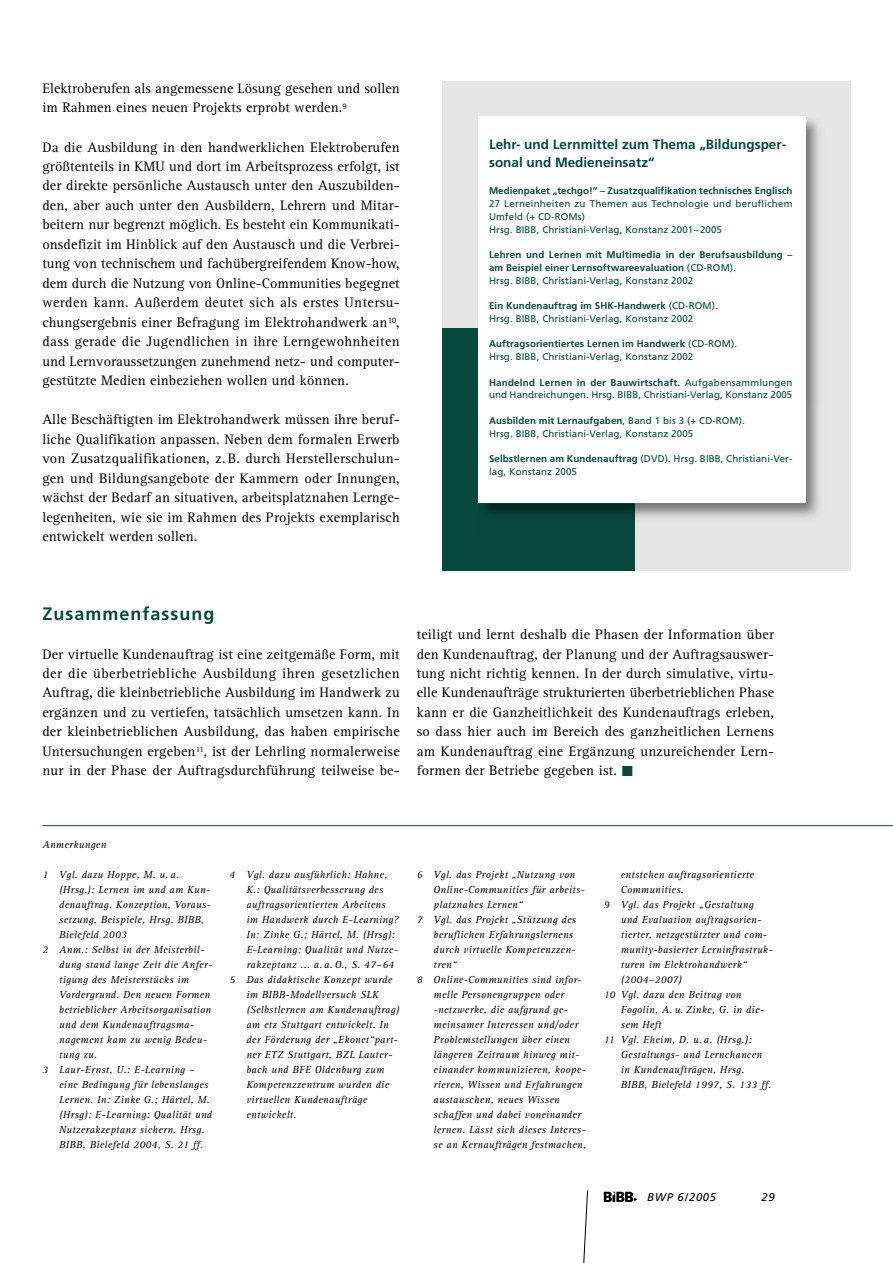
<style>
.page{position:relative;width:893px;height:1263px;background:#fff}
.page>*{position:absolute;margin:0;border:0;box-sizing:border-box;transform-origin:0 0}
.t1{font:700 18px "Frutiger";letter-spacing:.055em;color:#08483d}
.t2{font:14.25px/19.5px "Rotis Serif";letter-spacing:.01em;color:#000;text-align:justify}
.t3{font:700 13.5px/18px "Frutiger";color:#08483d}
.t4{font:italic 11.25px "Frutiger";letter-spacing:.055em;color:#000}
.t5{font:italic 10.5px "Rotis Serif";letter-spacing:.03em;color:#000}
.t6{font:9.75px/12.8px "Frutiger";letter-spacing:.01em;color:#08483d}
.t7{font:700 9.75px/12.8px "Frutiger";letter-spacing:.01em;color:#08483d}
.s1{font-weight:400}
.s2{font-weight:700}
</style>
<div class="page">
<div style="left:629px;top:380px;width:221px;height:191px;background:#e6e6e6"></div>
<img style="left:634px;top:403px;width:185px;height:146px">
<svg style="left:583px;top:1190px;width:5px;height:73px"></svg>
<img style="left:604px;top:1191px;width:33px;height:11px">
<hr style="left:42px;top:825px;width:850px;height:1px;background:#08483d">
<img style="left:442px;top:84px;width:408px;height:319px">
<div style="left:442px;top:328px;width:192px;height:243px;background:#08483d"></div>
<div style="left:478px;top:116px;width:327px;height:387px;background:#fff"></div>
<p class="t2" style="left:42px;top:80px;width:359px">Elektroberufen als angemessene Lösung gesehen und sollen im Rahmen eines neuen Projekts erprobt werden.<sup>9</sup></p>
<p class="t2" style="left:42px;top:138px;width:359px">Da die Ausbildung in den handwerklichen Elektroberufen größtenteils in KMU und dort im Arbeitsprozess erfolgt, ist der direkte persönliche Austausch unter den Auszubilden&shy;den, aber auch unter den Ausbildern, Lehrern und Mitar&shy;beitern nur begrenzt möglich. Es besteht ein Kommunikati&shy;onsdefizit im Hinblick auf den Austausch und die Verbrei&shy;tung von technischem und fachübergreifendem Know-how, dem durch die Nutzung von Online-Communities begegnet werden kann. Außerdem deutet sich als erstes Untersu&shy;chungsergebnis einer Befragung im Elektrohandwerk an<sup>10</sup>, dass gerade die Jugendlichen in ihre Lerngewohnheiten und Lernvoraussetzungen zunehmend netz- und computer&shy;gestützte Medien einbeziehen wollen und können.</p>
<p class="t2" style="left:42px;top:411px;width:359px">Alle Beschäftigten im Elektrohandwerk müssen ihre beruf&shy;liche Qualifikation anpassen. Neben dem formalen Erwerb von Zusatzqualifikationen, z. B. durch Herstellerschulun&shy;gen und Bildungsangebote der Kammern oder Innungen, wächst der Bedarf an situativen, arbeitsplatznahen Lernge&shy;legenheiten, wie sie im Rahmen des Projekts exemplarisch entwickelt werden sollen.</p>
<p class="t3" style="left:489px;top:136px;width:298px">Lehr- und Lernmittel zum Thema „Bildungsper&shy;sonal und Medieneinsatz“</p>
<p class="t7" style="left:489px;top:185px;width:305px">Medienpaket „techgo!“ – Zusatzqualifikation technisches Englisch</p>
<p class="t6" style="left:489px;top:198px;width:305px">27 Lerneinheiten zu Themen aus Technologie und beruflichem<br>Umfeld (+ CD-ROMs)<br>Hrsg. BIBB, Christiani-Verlag, Konstanz 2001–2005</p>
<p class="t7" style="left:489px;top:249px;width:305px">Lehren und Lernen mit Multimedia in der Berufsausbildung – am Beispiel einer Lernsoftwareevaluation <span class="s1">(CD-ROM).<br>Hrsg. BIBB, Christiani-Verlag, Konstanz 2002</span></p>
<p class="t6" style="left:489px;top:300px;width:230px"><span class="s2">Ein Kundenauftrag im SHK-Handwerk</span> (CD-ROM).<br>Hrsg. BIBB, Christiani-Verlag, Konstanz 2002</p>
<p class="t6" style="left:489px;top:338px;width:250px"><span class="s2">Auftragsorientiertes Lernen im Handwerk</span> (CD-ROM).<br>Hrsg. BIBB, Christiani-Verlag, Konstanz 2002</p>
<p class="t6" style="left:489px;top:377px;width:305px"><span class="s2">Handelnd Lernen in der Bauwirtschaft.</span> Aufgabensammlungen und Handreichungen. Hrsg. BIBB, Christiani-Verlag, Konstanz 2005</p>
<p class="t6" style="left:489px;top:415px;width:257px"><span class="s2">Ausbilden mit Lernaufgaben</span>, Band 1 bis 3 (+ CD-ROM).<br>Hrsg. BIBB, Christiani-Verlag, Konstanz 2005</p>
<p class="t6" style="left:489px;top:453px;width:305px"><span class="s2">Selbstlernen am Kundenauftrag</span> (DVD). Hrsg. BIBB, Christiani-Ver&shy;lag, Konstanz 2005</p>
<p class="t1" style="left:42px;top:606px;width:173px">Zusammenfassung</p>
<p class="t2" style="left:42px;top:645px;width:359px">Der virtuelle Kundenauftrag ist eine zeitgemäße Form, mit der die überbetriebliche Ausbildung ihren gesetzlichen Auftrag, die kleinbetriebliche Ausbildung im Handwerk zu ergänzen und zu vertiefen, tatsächlich umsetzen kann. In der kleinbetrieblichen Ausbildung, das haben empirische Untersuchungen ergeben<sup>11</sup>, ist der Lehrling normalerweise nur in der Phase der Auftragsdurchführung teilweise be-</p>
<p class="t2" style="left:416px;top:626px;width:359px">teiligt und lernt deshalb die Phasen der Information über den Kundenauftrag, der Planung und der Auftragsauswer&shy;tung nicht richtig kennen. In der durch simulative, virtu&shy;elle Kundenaufträge strukturierten überbetrieblichen Phase kann er die Ganzheitlichkeit des Kundenauftrags erleben, so dass hier auch im Bereich des ganzheitlichen Lernens am Kundenauftrag eine Ergänzung unzureichender Lern&shy;formen der Betriebe gegeben ist.</p>
<p class="t5" style="left:42px;top:841px;width:65px">Anmerkungen</p>
<p class="t5" style="left:42px;top:871px;width:138px">1 Vgl. dazu Hoppe, M. u. a.</p>
<p class="t5" style="left:59px;top:886px;width:152px">(Hrsg.): Lernen im und am Kun-</p>
<p class="t5" style="left:59px;top:901px;width:153px">denauftrag. Konzeption, Voraus-</p>
<p class="t5" style="left:59px;top:916px;width:146px">setzung, Beispiele, Hrsg. BIBB,</p>
<p class="t5" style="left:59px;top:931px;width:69px">Bielefeld 2003</p>
<p class="t5" style="left:42px;top:946px;width:163px">2 Anm.: Selbst in der Meisterbil-</p>
<p class="t5" style="left:59px;top:961px;width:155px">dung stand lange Zeit die Anfer-</p>
<p class="t5" style="left:59px;top:976px;width:131px">tigung des Meisterstücks im</p>
<p class="t5" style="left:59px;top:991px;width:152px">Vordergrund. Den neuen Formen</p>
<p class="t5" style="left:59px;top:1006px;width:153px">betrieblicher Arbeitsorganisation</p>
<p class="t5" style="left:59px;top:1021px;width:136px">und dem Kundenauftragsma-</p>
<p class="t5" style="left:59px;top:1036px;width:149px">nagement kam zu wenig Bedeu-</p>
<p class="t5" style="left:59px;top:1051px;width:39px">tung zu.</p>
<p class="t5" style="left:42px;top:1066px;width:154px">3 Laur-Ernst, U.: E-Learning –</p>
<p class="t5" style="left:59px;top:1081px;width:151px">eine Bedingung für lebenslanges</p>
<p class="t5" style="left:59px;top:1096px;width:152px">Lernen. In: Zinke G.; Härtel, M.</p>
<p class="t5" style="left:59px;top:1111px;width:154px">(Hrsg): E-Learning: Qualität und</p>
<p class="t5" style="left:59px;top:1126px;width:147px">Nutzerakzeptanz sichern. Hrsg.</p>
<p class="t5" style="left:59px;top:1141px;width:145px">BIBB, Bielefeld 2004, S. 21 ff.</p>
<p class="t5" style="left:229px;top:871px;width:159px">4 Vgl. dazu ausführlich: Hahne,</p>
<p class="t5" style="left:246px;top:886px;width:138px">K.: Qualitätsverbesserung des</p>
<p class="t5" style="left:246px;top:901px;width:141px">auftragsorientierten Arbeitens</p>
<p class="t5" style="left:246px;top:916px;width:154px">im Handwerk durch E-Learning?</p>
<p class="t5" style="left:246px;top:931px;width:150px">In: Zinke G.; Härtel, M. (Hrsg):</p>
<p class="t5" style="left:246px;top:946px;width:153px">E-Learning: Qualität und Nutze-</p>
<p class="t5" style="left:246px;top:961px;width:149px">rakzeptanz ... a. a. O., S. 47–64</p>
<p class="t5" style="left:229px;top:976px;width:164px">5 Das didaktische Konzept wurde</p>
<p class="t5" style="left:246px;top:991px;width:134px">im BIBB-Modellversuch SLK</p>
<p class="t5" style="left:246px;top:1006px;width:154px">(Selbstlernen am Kundenauftrag)</p>
<p class="t5" style="left:246px;top:1021px;width:144px">am etz Stuttgart entwickelt. In</p>
<p class="t5" style="left:246px;top:1036px;width:153px">der Förderung der „Ekonet“part-</p>
<p class="t5" style="left:246px;top:1051px;width:147px">ner ETZ Stuttgart, BZL Lauter-</p>
<p class="t5" style="left:246px;top:1066px;width:139px">bach und BFE Oldenburg zum</p>
<p class="t5" style="left:246px;top:1081px;width:144px">Kompetenzzentrum wurden die</p>
<p class="t5" style="left:246px;top:1096px;width:122px">virtuellen Kundenaufträge</p>
<p class="t5" style="left:246px;top:1111px;width:51px">entwickelt.</p>
<p class="t5" style="left:416px;top:871px;width:160px">6 Vgl. das Projekt „Nutzung von</p>
<p class="t5" style="left:433px;top:886px;width:153px">Online-Communities für arbeits-</p>
<p class="t5" style="left:433px;top:901px;width:91px">platznahes Lernen“</p>
<p class="t5" style="left:416px;top:916px;width:161px">7 Vgl. das Projekt „Stützung des</p>
<p class="t5" style="left:433px;top:931px;width:141px">beruflichen Erfahrungslernens</p>
<p class="t5" style="left:433px;top:946px;width:143px">durch virtuelle Kompetenzzen-</p>
<p class="t5" style="left:433px;top:961px;width:25px">tren“</p>
<p class="t5" style="left:416px;top:976px;width:167px">8 Online-Communities sind infor-</p>
<p class="t5" style="left:433px;top:991px;width:132px">melle Personengruppen oder</p>
<p class="t5" style="left:433px;top:1006px;width:136px">-netzwerke, die aufgrund ge-</p>
<p class="t5" style="left:433px;top:1021px;width:146px">meinsamer Interessen und/oder</p>
<p class="t5" style="left:433px;top:1036px;width:138px">Problemstellungen über einen</p>
<p class="t5" style="left:433px;top:1051px;width:147px">längeren Zeitraum hinweg mit-</p>
<p class="t5" style="left:433px;top:1066px;width:154px">einander kommunizieren, koope-</p>
<p class="t5" style="left:433px;top:1081px;width:150px">rieren, Wissen und Erfahrungen</p>
<p class="t5" style="left:433px;top:1096px;width:128px">austauschen, neues Wissen</p>
<p class="t5" style="left:433px;top:1111px;width:149px">schaffen und dabei voneinander</p>
<p class="t5" style="left:433px;top:1126px;width:154px">lernen. Lässt sich dieses Interes-</p>
<p class="t5" style="left:433px;top:1141px;width:154px">se an Kernaufträgen festmachen,</p>
<p class="t5" style="left:620px;top:871px;width:135px">entstehen auftragsorientierte</p>
<p class="t5" style="left:620px;top:886px;width:65px">Communities.</p>
<p class="t5" style="left:604px;top:901px;width:151px">9 Vgl. das Projekt „Gestaltung</p>
<p class="t5" style="left:620px;top:916px;width:142px">und Evaluation auftragsorien-</p>
<p class="t5" style="left:620px;top:931px;width:148px">tierter, netzgestützter und com-</p>
<p class="t5" style="left:620px;top:946px;width:153px">munity-basierter Lerninfrastruk-</p>
<p class="t5" style="left:620px;top:961px;width:128px">turen im Elektrohandwerk“</p>
<p class="t5" style="left:620px;top:976px;width:63px">(2004–2007)</p>
<p class="t5" style="left:604px;top:991px;width:139px">10 Vgl. dazu den Beitrag von</p>
<p class="t5" style="left:620px;top:1006px;width:145px">Fogolin, A. u. Zinke, G. in die-</p>
<p class="t5" style="left:620px;top:1021px;width:42px">sem Heft</p>
<p class="t5" style="left:604px;top:1036px;width:149px">11 Vgl. Eheim, D. u. a. (Hrsg.):</p>
<p class="t5" style="left:620px;top:1051px;width:143px">Gestaltungs- und Lernchancen</p>
<p class="t5" style="left:620px;top:1066px;width:125px">in Kundenaufträgen, Hrsg.</p>
<p class="t5" style="left:620px;top:1081px;width:152px">BIBB, Bielefeld 1997, S. 133 ff.</p>
<p class="t4" style="left:647px;top:1192px;width:70px">BWP 6/2005</p>
<p class="t4" style="left:761px;top:1192px;width:15px">29</p>
</div>
